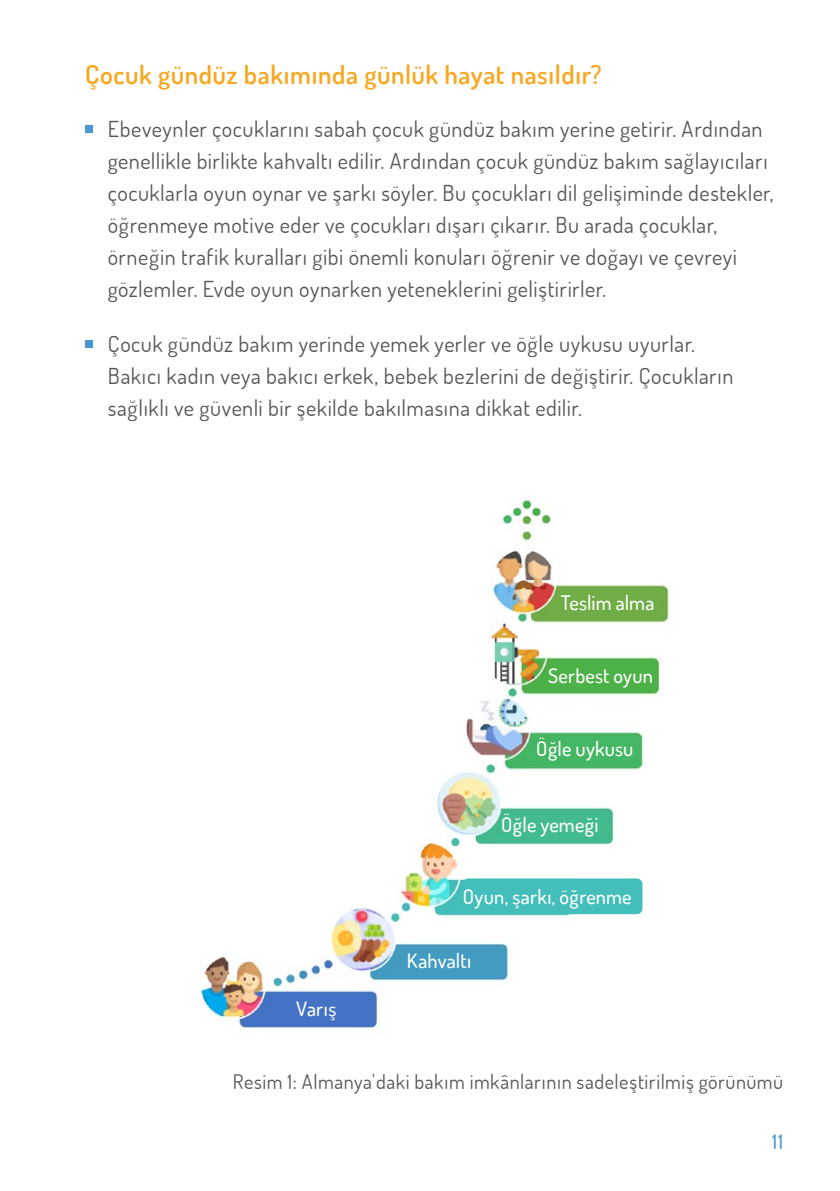
<style>
.page{position:relative;width:840px;height:1191px;background:#fff}
.page>*{position:absolute;margin:0;border:0;box-sizing:border-box;transform-origin:0 0}
.t1{font:600 26px "Dosis";letter-spacing:.02em;color:#f7a823}
.t2{font:22px/32px "Dosis";letter-spacing:.02em;color:#575756}
.t3{font:500 20px "Dosis";letter-spacing:.005em;color:#fff}
.t4{font:20px "Dosis";letter-spacing:.025em;color:#575756}
.t5{font:500 20px "Dosis";color:#4a96d2}
</style>
<div class="page">
<img style="left:200px;top:499px;width:469px;height:530px">
<div style="left:462px;top:878px;width:180px;height:36px;background:#43bebb;border-radius:6px"></div>
<div style="left:85px;top:125px;width:7px;height:8px;background:#4a96d2"></div>
<div style="left:85px;top:340px;width:7px;height:8px;background:#4a96d2"></div>
<p class="t1" style="left:85px;top:58px;width:517px">Çocuk gündüz bakımında günlük hayat nasıldır?</p>
<p class="t2" style="left:108px;top:112px;width:667px">Ebeveynler çocuklarını sabah çocuk gündüz bakım yerine getirir. Ardından genellikle birlikte kahvaltı edilir. Ardından çocuk gündüz bakım sağlayıcıları çocuklarla oyun oynar ve şarkı söyler. Bu çocukları dil gelişiminde destekler, öğrenmeye motive eder ve çocukları dışarı çıkarır. Bu arada çocuklar, örneğin trafik kuralları gibi önemli konuları öğrenir ve doğayı ve çevreyi gözlemler. Evde oyun oynarken yeteneklerini geliştirirler.</p>
<p class="t2" style="left:108px;top:327px;width:627px">Çocuk gündüz bakım yerinde yemek yerler ve öğle uykusu uyurlar.<br>Bakıcı kadın veya bakıcı erkek, bebek bezlerini de değiştirir. Çocukların sağlıklı ve güvenli bir şekilde bakılmasına dikkat edilir.</p>
<p class="t3" style="left:560px;top:590px;width:95px">Teslim alma</p>
<p class="t3" style="left:547px;top:662px;width:106px">Serbest oyun</p>
<p class="t3" style="left:536px;top:736px;width:98px">Öğle uykusu</p>
<p class="t3" style="left:501px;top:811px;width:99px">Öğle yemeği</p>
<p class="t3" style="left:462px;top:883px;width:170px">Oyun, şarkı, öğrenme</p>
<p class="t3" style="left:296px;top:995px;width:42px">Varış</p>
<p class="t3" style="left:406px;top:947px;width:66px">Kahvaltı</p>
<p class="t4" style="left:233px;top:1068px;width:551px">Resim 1: Almanya'daki bakım imkânlarının sadeleştirilmiş görünümü</p>
<p class="t5" style="left:771px;top:1128px;width:13px">11</p>
</div>
